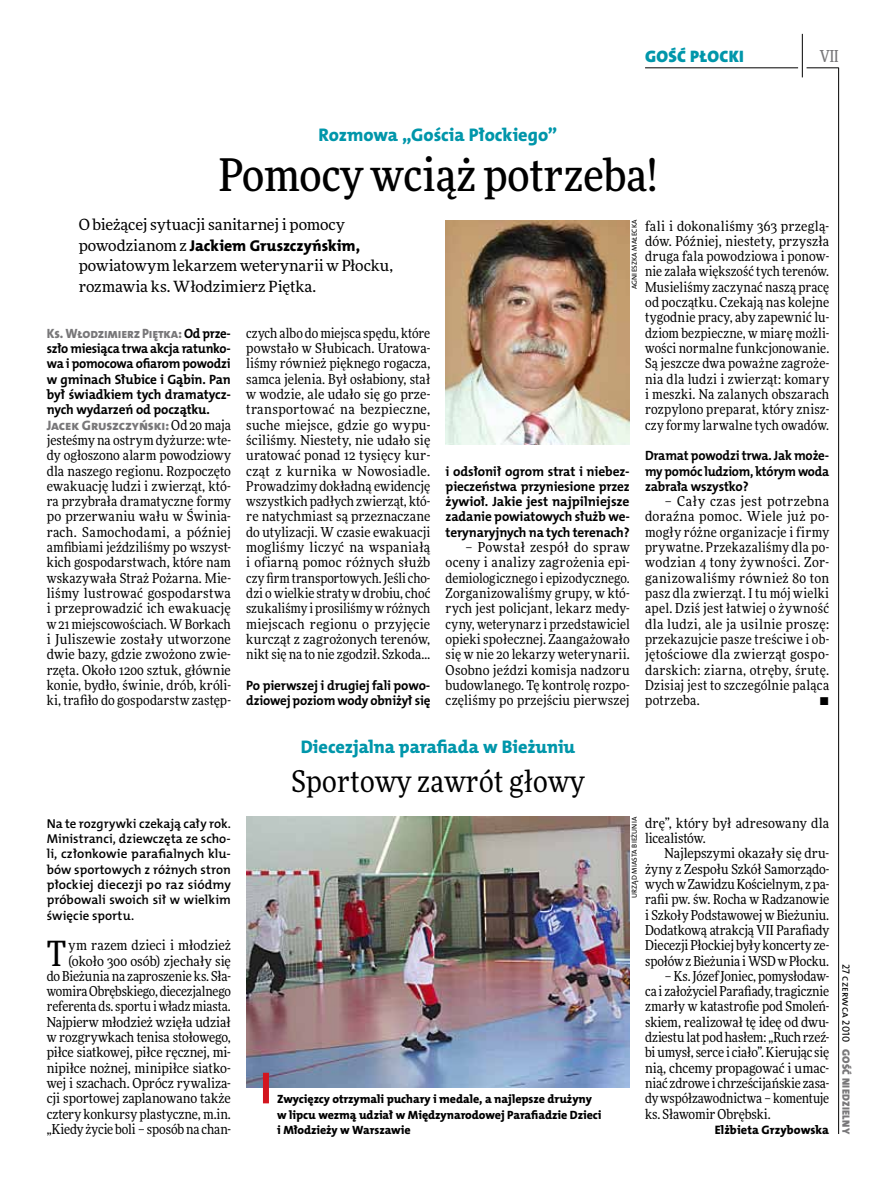
<style>
.page{position:relative;width:893px;height:1191px;background:#fff}
.page>*{position:absolute;margin:0;border:0;box-sizing:border-box;transform-origin:0 0}
.t1{font:500 45px "Freeday Narrow";color:#000}
.t2{font:34.8px "Freeday Narrow News";color:#000}
.t3{font:30px "Freeday Narrow News";letter-spacing:.01em;color:#000}
.t4{font:18.3px "The Mix HP8 Ex Bld";letter-spacing:-.005em;color:#0096aa}
.t5{font:16.65px "The Mix HP9 Blk";letter-spacing:.02em;color:#0096aa}
.t6{font:500 16.5px "Freeday Narrow";color:#787779;scale:.9 1}
.t7{font:15.75px "The Mix HP8 Ex Bld";color:#000}
.t8{font:15.45px/20.4px "Freeday News";letter-spacing:-.005em;color:#000}
.t9{font:13.65px/15.3px "Freeday Narrow News";color:#000;text-align:justify}
.t10{font:13.65px "The Mix HP8 Ex Bld";color:#787779}
.t11{font:13.5px/15.3px "The Mix HP7 Bld";letter-spacing:-.01em;color:#000;text-align:justify}
.t12{font:13.5px/15.3px "The Mix HP7 Bld";letter-spacing:-.01em;color:#000;text-align:justify;scale:.95 1}
.t13{font:13.5px "The Mix HP8 Ex Bld";letter-spacing:-.015em;color:#787779;scale:.95 1}
.t14{font:12.9px/15.3px "The Mix HP6 Se Bld";color:#000;text-align:justify}
.t15{font:12.3px "The Mix HP8 Ex Bld";letter-spacing:.005em;color:#000}
.t16{font:12px/15.3px "The Mix HP8 Ex Bld";letter-spacing:-.005em;color:#000}
.t17{font:10.5px "The Mix HP9 Blk";letter-spacing:.025em;color:#787779}
.t18{font:10.5px "The Mix HP5 Plain";color:#000}
.t19{font:7.2px "The Mix HP5 Plain";letter-spacing:.015em;color:#000}
.s1{font-family:"Freeday News";font-size:15.45px}
.s2{font-family:"The Mix HP7 Bld";color:#000}
.s3{font-family:"Freeday Narrow News";color:#000}
</style>
<div class="page">
<hr style="left:806px;top:68px;width:33px;height:1px;background:#000">
<hr style="left:645px;top:68px;width:153px;height:1px;background:#000">
<hr style="left:838px;top:68px;width:1px;height:1066px;background:#000">
<hr style="left:802px;top:34px;width:1px;height:43px;background:#000">
<img style="left:446px;top:220px;width:184px;height:225px">
<img style="left:246px;top:816px;width:384px;height:271px">
<div style="left:263px;top:1072px;width:6px;height:31px;background:#d3151f"></div>
<p class="t5" style="left:645px;top:46px;width:100px">GOŚĆ PŁOCKI</p>
<h3 class="t4" style="left:319px;top:123px;width:240px">Rozmowa „Gościa Płockiego”</h3>
<h1 class="t1" style="left:219px;top:147px;width:440px">Pomocy wciąż potrzeba!</h1>
<p class="t6" style="left:820px;top:46px;width:22px">VII</p>
<p class="t8" style="left:79px;top:214px;width:267px">O bieżącej sytuacji sanitarnej i pomocy</p>
<p class="t7" style="left:79px;top:235px;width:283px"><span class="s1">powodzianom z</span> Jackiem Gruszczyńskim,</p>
<p class="t8" style="left:79px;top:255px;width:316px">powiatowym lekarzem weterynarii w Płocku, rozmawia ks. Włodzimierz Piętka.</p>
<p class="t13" style="left:47px;top:324px;width:195px">Ks. Włodzimierz Piętka: <span class="s2">Od prze-</span></p>
<p class="t12" style="left:47px;top:341px;width:195px">szło miesiąca trwa akcja ratunko&shy;wa i pomocowa ofiarom powodzi w gminach Słubice i Gąbin. Pan był świadkiem tych dramatycz&shy;nych wydarzeń od początku.</p>
<p class="t10" style="left:47px;top:416px;width:186px">Jacek Gruszczyński: <span class="s3">Od 20 maja</span></p>
<p class="t9" style="left:47px;top:432px;width:186px">jesteśmy na ostrym dyżurze: wte&shy;dy ogłoszono alarm powodziowy dla naszego regionu. Rozpoczęto ewakuację ludzi i zwierząt, któ&shy;ra przybrała dramatyczne formy po przerwaniu wału w Świnia&shy;rach. Samochodami, a później amfibiami jeździliśmy po wszyst&shy;kich gospodarstwach, które nam wskazywała Straż Pożarna. Mie&shy;liśmy lustrować gospodarstwa i przeprowadzić ich ewakuację w 21 miejscowościach. W Borkach i Juliszewie zostały utworzone dwie bazy, gdzie zwożono zwie&shy;rzęta. Około 1200 sztuk, głównie konie, bydło, świnie, drób, króli&shy;ki, trafiło do gospodarstw zastęp-</p>
<p class="t9" style="left:246px;top:325px;width:186px">czych albo do miejsca spędu, które powstało w Słubicach. Uratowa&shy;liśmy również pięknego rogacza, samca jelenia. Był osłabiony, stał w wodzie, ale udało się go prze&shy;transportować na bezpieczne, suche miejsce, gdzie go wypu&shy;ściliśmy. Niestety, nie udało się uratować ponad 12 tysięcy kur&shy;cząt z kurnika w Nowosiadle.<br>Prowadzimy dokładną ewidencję wszystkich padłych zwierząt, któ&shy;re natychmiast są przeznaczane do utylizacji. W czasie ewakuacji mogliśmy liczyć na wspaniałą i ofiarną pomoc różnych służb czy firm transportowych. Jeśli cho&shy;dzi o wielkie straty w drobiu, choć szukaliśmy i prosiliśmy w różnych miejscach regionu o przyjęcie kurcząt z zagrożonych terenów, nikt się na to nie zgodził. Szkoda…</p>
<p class="t11" style="left:246px;top:678px;width:186px">Po pierwszej i drugiej fali powo&shy;dziowej poziom wody obniżył się</p>
<p class="t19" style="left:630px;top:289px;width:71px;rotate:-90deg">Agnieszka Małecka</p>
<p class="t11" style="left:446px;top:463px;width:186px">i odsłonił ogrom strat i niebez&shy;pieczeństwa przyniesione przez żywioł. Jakie jest najpilniejsze zadanie powiatowych służb we&shy;terynaryjnych na tych terenach?</p>
<p class="t9" style="left:446px;top:539px;width:186px;text-indent:20px">– Powstał zespół do spraw oceny i analizy zagrożenia epi&shy;demiologicznego i epizodycznego.<br>Zorganizowaliśmy grupy, w któ&shy;rych jest policjant, lekarz medy&shy;cyny, weterynarz i przedstawiciel opieki społecznej. Zaangażowało się w nie 20 lekarzy weterynarii.<br>Osobno jeździ komisja nadzoru budowlanego. Tę kontrolę rozpo&shy;częliśmy po przejściu pierwszej</p>
<p class="t9" style="left:645px;top:218px;width:186px">fali i dokonaliśmy 363 przeglą&shy;dów. Później, niestety, przyszła druga fala powodziowa i ponow&shy;nie zalała większość tych terenów.<br>Musieliśmy zaczynać naszą pracę od początku. Czekają nas kolejne tygodnie pracy, aby zapewnić lu&shy;dziom bezpieczne, w miarę możli&shy;wości normalne funkcjonowanie.<br>Są jeszcze dwa poważne zagroże&shy;nia dla ludzi i zwierząt: komary i meszki. Na zalanych obszarach rozpylono preparat, który znisz&shy;czy formy larwalne tych owadów.</p>
<p class="t11" style="left:645px;top:448px;width:186px">Dramat powodzi trwa. Jak może&shy;my pomóc ludziom, którym woda zabrała wszystko?</p>
<p class="t9" style="left:645px;top:493px;width:186px;text-indent:20px">– Cały czas jest potrzebna doraźna pomoc. Wiele już po&shy;mogły różne organizacje i firmy prywatne. Przekazaliśmy dla po&shy;wodzian 4 tony żywności. Zor&shy;ganizowaliśmy również 80 ton pasz dla zwierząt. I tu mój wielki apel. Dziś jest łatwiej o żywność dla ludzi, ale ja usilnie proszę: przekazujcie pasze treściwe i ob&shy;jętościowe dla zwierząt gospo&shy;darskich: ziarna, otręby, śrutę.<br>Dzisiaj jest to szczególnie paląca potrzeba.</p>
<p class="t9" style="left:819px;top:692px;width:11px">•</p>
<h3 class="t4" style="left:301px;top:735px;width:276px">Diecezjalna parafiada w Bieżuniu</h3>
<h3 class="t3" style="left:291px;top:763px;width:295px">Sportowy zawrót głowy</h3>
<p class="t14" style="left:47px;top:816px;width:186px">Na te rozgrywki czekają cały rok.<br>Ministranci, dziewczęta ze scho&shy;li, członkowie parafialnych klu&shy;bów sportowych z różnych stron płockiej diecezji po raz siódmy próbowali swoich sił w wielkim święcie sportu.</p>
<h2 class="t2" style="left:47px;top:931px;width:21px">T</h2>
<p class="t9" style="left:47px;top:937px;width:186px;text-align:right">ym razem dzieci i młodzież (około 300 osób) zjechały się<br>do Bieżunia na zaproszenie ks. Sła&shy;womira Obrębskiego, diecezjalnego referenta ds. sportu i władz miasta.<br>Najpierw młodzież wzięła udział w rozgrywkach tenisa stołowego, piłce siatkowej, piłce ręcznej, mi&shy;nipiłce nożnej, minipiłce siatko&shy;wej i szachach. Oprócz rywaliza&shy;cji sportowej zaplanowano także cztery konkursy plastyczne, m.in. „Kiedy życie boli – sposób na chan-</p>
<p class="t16" style="left:277px;top:1091px;width:326px">Zwycięzcy otrzymali puchary i medale, a najlepsze drużyny w lipcu wezmą udział w Międzynarodowej Parafiadzie Dzieci i Młodzieży w Warszawie</p>
<p class="t19" style="left:630px;top:898px;width:82px;rotate:-90deg">U rząd Miasta Bieżunia</p>
<p class="t9" style="left:645px;top:815px;width:186px">drę”, który był adresowany dla licealistów.</p>
<p class="t9" style="left:645px;top:845px;width:186px;text-indent:20px">Najlepszymi okazały się dru&shy;żyny z Zespołu Szkół Samorządo&shy;wych w Zawidzu Kościelnym, z pa&shy;rafii pw. św. Rocha w Radzanowie i Szkoły Podstawowej w Bieżuniu.<br>Dodatkową atrakcją VII Parafiady Diecezji Płockiej były koncerty ze&shy;społów z Bieżunia i WSD w Płocku.</p>
<p class="t9" style="left:645px;top:968px;width:186px;text-indent:20px">– Ks. Józef Joniec, pomysłodaw&shy;ca i założyciel Parafiady, tragicznie zmarły w katastrofie pod Smoleń&shy;skiem, realizował tę ideę od dwu&shy;dziestu lat pod hasłem: „Ruch rzeź&shy;bi umysł, serce i ciało”. Kierując się nią, chcemy propagować i umac&shy;niać zdrowe i chrześcijańskie zasa&shy;dy współzawodnictwa – komentuje ks. Sławomir Obrębski.</p>
<p class="t15" style="left:715px;top:1122px;width:116px">Elżbieta Grzybowska</p>
<p class="t18" style="left:853px;top:963px;width:80px;rotate:90deg">27 czerwca 2010</p>
<p class="t17" style="left:853px;top:1049px;width:86px;rotate:90deg">GOŚĆ NIEDZIELNY</p>
</div>
